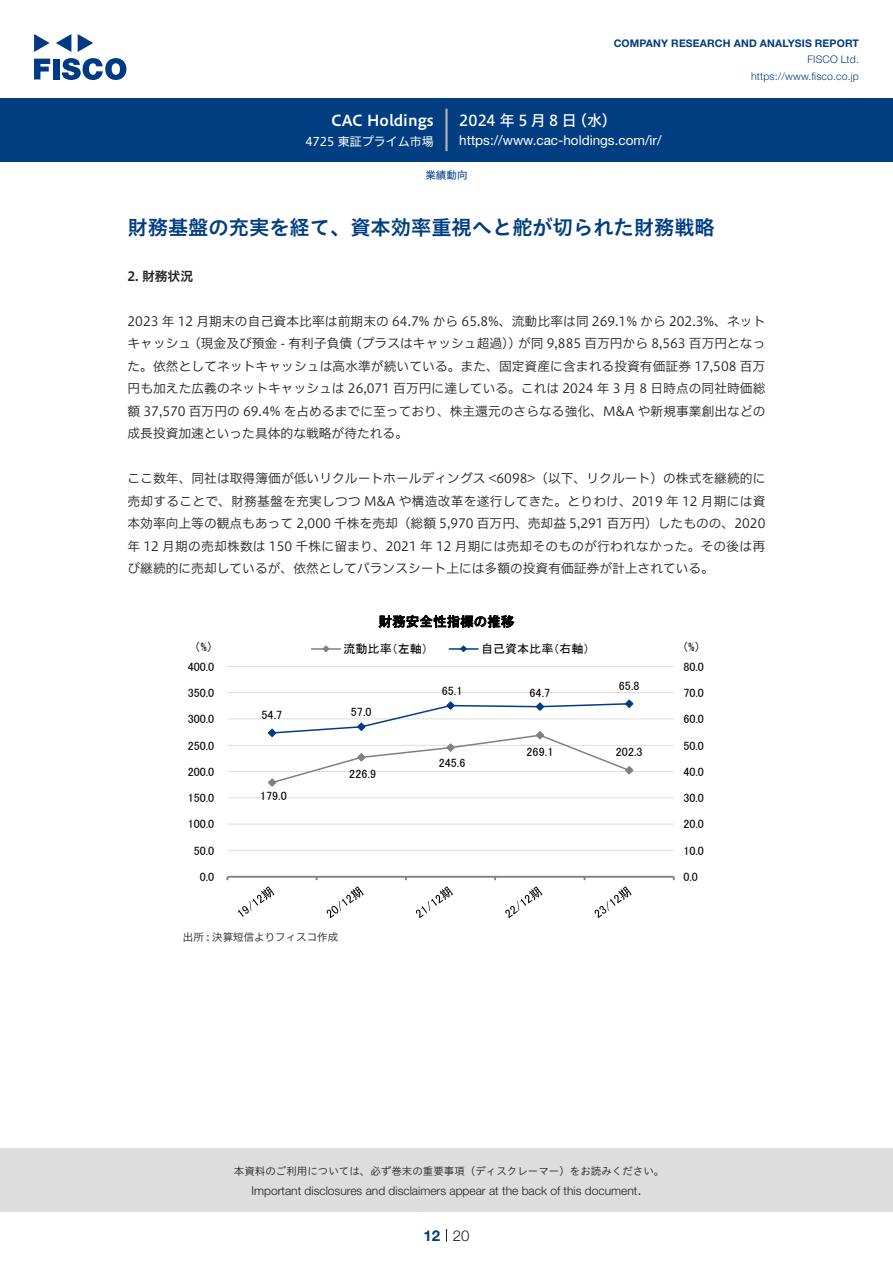
<style>
.page{position:relative;width:893px;height:1263px;background:#fff}
.page>*{position:absolute;margin:0;border:0;box-sizing:border-box;transform-origin:0 0}
.中タイトル{font:20.25px "Hiragino UD Sans Std W6";color:#003d81}
.t1{font:15px "Hiragino UD Sans F Std N W5";letter-spacing:.22em;color:#fff}
.t2{font:15px "Hiragino UD Sans F Std N W6";color:#fff}
.t3{font:300 15px "Helvetica Neue LT Std";color:#231f20}
.t4{font:700 15px "Helvetica Neue LT Std";color:#003d81}
.t5{font:13.5px "Helvetica Neue LT Std";color:#fff}
.t6{font:13.5px "MS P Gothic";letter-spacing:.01em;color:#000}
.本文{font:12.75px/22.5px "Hiragino UD Sans F Std N W3";color:#231f20;text-align:right}
.小タイトル{font:12.75px "Hiragino UD Sans F Std N W6";color:#231f20}
.t7{font:12.15px "MS P Gothic";color:#000}
.t8{font:12px "MS P Gothic";color:#000}
.t9{font:300 12px "Helvetica Neue LT Std";color:#231f20}
.t10{font:12px "Hiragino UD Sans F Std N W4";color:#fff}
.t11{font:10.5px "Hiragino UD Sans Std W3";color:#231f20}
.t12{font:700 10.5px "Helvetica Neue LT Std";letter-spacing:.015em;color:#003d81}
.t13{font:300 10.5px/16.5px "Helvetica Neue LT Std";letter-spacing:.015em;color:#003d81;text-align:right}
.表組み基本スタイル{font:10.5px "Hiragino UD Sans F Std N W3";color:#231f20}
.ヘッダー{font:10.5px "Hiragino UD Sans F Std N W4";color:#003d81}
</style>
<div class="page">
<div style="left:0;top:1148px;width:893px;height:64px;background:#ddd"></div>
<svg style="left:34px;top:59px;width:16px;height:20px"></svg>
<div style="left:53px;top:59px;width:6px;height:20px;background:#003a83"></div>
<svg style="left:62px;top:58px;width:64px;height:22px"></svg>
<svg style="left:34px;top:34px;width:16px;height:18px"></svg>
<svg style="left:78px;top:34px;width:15px;height:18px"></svg>
<svg style="left:56px;top:34px;width:15px;height:18px"></svg>
<div style="left:0;top:98px;width:893px;height:64px;background:#003d81"></div>
<hr style="left:445px;top:109px;width:3px;height:42px;background:#b5b5b6">
<svg style="left:446px;top:1229px;width:1px;height:13px"></svg>
<hr style="left:227px;top:850px;width:447px;height:1px;background:#ddd">
<hr style="left:227px;top:824px;width:447px;height:1px;background:#ddd">
<hr style="left:227px;top:797px;width:447px;height:1px;background:#ddd">
<hr style="left:227px;top:771px;width:447px;height:1px;background:#ddd">
<hr style="left:227px;top:745px;width:447px;height:1px;background:#ddd">
<hr style="left:227px;top:718px;width:447px;height:1px;background:#ddd">
<hr style="left:227px;top:692px;width:447px;height:1px;background:#ddd">
<hr style="left:227px;top:666px;width:447px;height:1px;background:#ddd">
<hr style="left:227px;top:876px;width:447px;height:2px;background:#808080">
<svg style="left:267px;top:699px;width:367px;height:88px"></svg>
<svg style="left:238px;top:886px;width:36px;height:31px"></svg>
<svg style="left:327px;top:886px;width:37px;height:32px"></svg>
<svg style="left:416px;top:886px;width:37px;height:32px"></svg>
<svg style="left:505px;top:886px;width:37px;height:32px"></svg>
<svg style="left:594px;top:886px;width:37px;height:32px"></svg>
<hr style="left:312px;top:648px;width:28px;height:2px;background:#808080">
<svg style="left:322px;top:645px;width:8px;height:7px"></svg>
<hr style="left:449px;top:648px;width:29px;height:2px;background:#003d81">
<svg style="left:460px;top:645px;width:7px;height:7px"></svg>
<p class="t2" style="left:331px;top:109px;width:104px">CAC Holdings</p>
<p class="t10" style="left:305px;top:132px;width:130px">4725 東証プライム市場</p>
<p class="t12" style="left:614px;top:37px;width:247px">COMPANY RESEARCH AND ANALYSIS REPORT</p>
<p class="t13" style="left:751px;top:51px;width:109px">FISCO Ltd. https://www.fisco.co j p.</p>
<p class="t1" style="left:459px;top:109px;width:119px">2024年5月8日</p>
<p class="t1" style="left:572px;top:109px;width:46px">（水(</p>
<p class="t5" style="left:459px;top:132px;width:204px">https://www.cac-holdings.com /i r/</p>
<p class="ヘッダー" style="left:425px;top:167px;width:43px">業績動向</p>
<p class="中タイトル" style="left:128px;top:212px;width:589px">財務基盤の充実を経て、資本効率重視へと舵が切られた財務戦略</p>
<p class="小タイトル" style="left:128px;top:266px;width:67px">2. 財務状況</p>
<p class="本文" style="left:128px;top:309px;width:639px">2023 年 12 月期末の自己資本比率は前期末の 64.7% から 65.8%、流動比率は同 269.1% から 202.3%、ネットが同 9,885 百万円から 8,563 百万円となっ</p>
<p class="本文" style="left:349px;top:331px;width:174px">（プラスはキャッシュ超過））</p>
<p class="本文" style="left:188px;top:331px;width:166px">（現金及び預金 - 有利子負債</p>
<p class="本文" style="left:128px;top:331px;width:639px;text-align:left">キャッシュ<br>た。依然としてネットキャッシュは高水準が続いている。また、固定資産に含まれる投資有価証券 17,508 百万円も加えた広義のネットキャッシュは 26,071 百万円に達している。これは 2024 年 3 月 8 日時点の同社時価総額 37,570 百万円の 69.4% を占めるまでに至っており、株主還元のさらなる強化、M&amp;A や新規事業創出などの成長投資加速といった具体的な戦略が待たれる。</p>
<p class="本文" style="left:128px;top:466px;width:639px;text-align:justify">ここ数年、同社は取得簿価が低いリクルートホールディングス &lt;6098&gt;（以下、リクルート）の株式を継続的に売却することで、財務基盤を充実しつつ M&amp;A や構造改革を遂行してきた。とりわけ、2019 年 12 月期には資本効率向上等の観点もあって 2,000 千株を売却（総額 5,970 百万円、売却益 5,291 百万円）したものの、2020年 12 月期の売却株数は 150 千株に留まり、2021 年 12 月期には売却そのものが行われなかった。その後は再び継続的に売却しているが、依然としてバランスシート上には多額の投資有価証券が計上されている。</p>
<p class="t6" style="left:378px;top:615px;width:137px">財務安全性指標の推移</p>
<p class="t8" style="left:195px;top:641px;width:20px">）%（</p>
<p class="t8" style="left:343px;top:643px;width:86px">流動比率（左軸）</p>
<p class="t8" style="left:481px;top:643px;width:110px">自己資本比率（右軸(</p>
<p class="t8" style="left:682px;top:641px;width:20px">(%)</p>
<p class="t8" style="left:188px;top:660px;width:28px">400.0</p>
<p class="t8" style="left:683px;top:660px;width:22px">80.0</p>
<p class="t8" style="left:188px;top:687px;width:28px">350.0</p>
<p class="t8" style="left:442px;top:684px;width:22px">65.1</p>
<p class="t8" style="left:529px;top:687px;width:22px">64.7</p>
<p class="t8" style="left:619px;top:679px;width:22px">65.8</p>
<p class="t8" style="left:683px;top:687px;width:22px">70.0</p>
<p class="t8" style="left:188px;top:713px;width:28px">300.0</p>
<p class="t8" style="left:262px;top:709px;width:22px">54.7</p>
<p class="t8" style="left:351px;top:705px;width:22px">57.0</p>
<p class="t8" style="left:683px;top:713px;width:22px">60.0</p>
<p class="t8" style="left:188px;top:739px;width:28px">250.0</p>
<p class="t8" style="left:188px;top:765px;width:28px">200.0</p>
<p class="t8" style="left:349px;top:767px;width:28px">226.9</p>
<p class="t8" style="left:439px;top:756px;width:28px">245.6</p>
<p class="t7" style="left:526px;top:745px;width:28px">269.1</p>
<p class="t8" style="left:616px;top:746px;width:28px">202.3</p>
<p class="t8" style="left:683px;top:739px;width:22px">50.0</p>
<p class="t8" style="left:683px;top:765px;width:22px">40.0</p>
<p class="t8" style="left:188px;top:792px;width:28px">150.0</p>
<p class="t8" style="left:260px;top:790px;width:28px">179.0</p>
<p class="t8" style="left:683px;top:792px;width:22px">30.0</p>
<p class="t8" style="left:188px;top:818px;width:28px">100.0</p>
<p class="t8" style="left:683px;top:818px;width:22px">20.0</p>
<p class="t8" style="left:194px;top:844px;width:22px">50.0</p>
<p class="t8" style="left:683px;top:844px;width:22px">10.0</p>
<p class="t8" style="left:200px;top:871px;width:16px">0.0</p>
<p class="t8" style="left:683px;top:871px;width:16px">0.0</p>
<p class="表組み基本スタイル" style="left:183px;top:929px;width:157px">出所 : 決算短信よりフィスコ作成</p>
<p class="t11" style="left:234px;top:1163px;width:432px">本資料のご利用については、必ず巻末の重要事項（ディスクレーマー）をお読みください。</p>
<p class="t3" style="left:637px;top:1180px;width:6px">.</p>
<p class="t9" style="left:251px;top:1183px;width:387px">Important disclosures and disclaimers appear at the back of this document</p>
<p class="t4" style="left:423px;top:1226px;width:18px">12</p>
<p class="t3" style="left:453px;top:1226px;width:18px">20</p>
</div>
